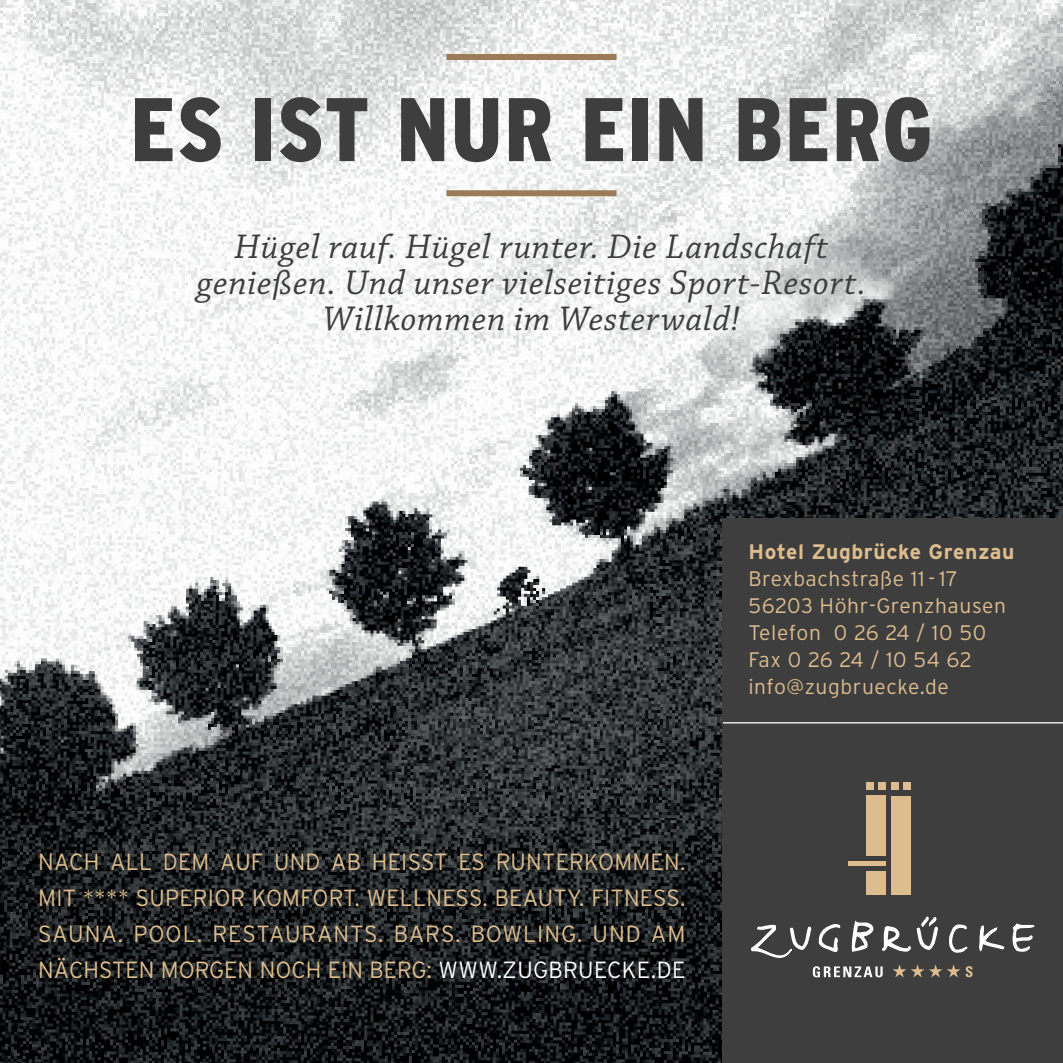
<style>
.page{position:relative;width:1063px;height:1063px;background:#fff}
.page>*{position:absolute;margin:0;border:0;box-sizing:border-box;transform-origin:0 0}
.t1{font:900 condensed 90px "Interstate";letter-spacing:.02em;color:#3e3e3f}
.t2{font:italic 36px/36px "Chaparral Pro";letter-spacing:.02em;color:#3e3e3f;text-align:center}
.t3{font:300 23.4px/36px "Interstate";color:#ddbd8d;text-align:justify}
.t4{font:300 21px/27px "Interstate";letter-spacing:.03em;color:#ddbd8d}
.t5{font:700 21px "Interstate";letter-spacing:.03em;color:#ddbd8d}
.s1{color:#fff}
</style>
<div class="page">
<img style="left:0;top:0;width:1063px;height:1063px">
<div style="left:723px;top:723px;width:340px;height:340px;background:#3e3e3f"></div>
<div style="left:866px;top:782px;width:8px;height:8px;background:#ddbd8d"></div>
<div style="left:903px;top:782px;width:8px;height:8px;background:#ddbd8d"></div>
<div style="left:891px;top:782px;width:7px;height:8px;background:#ddbd8d"></div>
<div style="left:879px;top:782px;width:7px;height:8px;background:#ddbd8d"></div>
<div style="left:866px;top:796px;width:20px;height:60px;background:#ddbd8d"></div>
<div style="left:891px;top:796px;width:20px;height:99px;background:#ddbd8d"></div>
<svg style="left:1012px;top:923px;width:23px;height:29px"></svg>
<svg style="left:751px;top:861px;width:254px;height:116px"></svg>
<div style="left:723px;top:518px;width:340px;height:205px;background:#3e3e3f"></div>
<hr style="left:723px;top:722px;width:340px;height:1px;background:#fff">
<div style="left:446px;top:54px;width:171px;height:6px;background:#9c7c56"></div>
<div style="left:446px;top:190px;width:171px;height:6px;background:#9c7c56"></div>
<h1 class="t1" style="left:130px;top:75px;width:804px">ES IST NUR EIN BERG</h1>
<h2 class="t2" style="left:197px;top:230px;width:671px">Hügel rauf. Hügel runter. Die Landschaft genießen. Und unser vielseitiges Sport-Resort.<br>Willkommen im Westerwald!</h2>
<p class="t3" style="left:38px;top:843px;width:649px">NACH ALL DEM AUF UND AB HEISST ES RUNTERKOMMEN.<br>MIT **** SUPERIOR KOMFORT. WELLNESS. BEAUTY. FITNESS.<br>SAUNA. POOL. RESTAURANTS. BARS. BOWLING. UND AM NÄCHSTEN MORGEN NOCH EIN BERG: <span class="s1">WWW.ZUGBRUECKE.DE</span></p>
<p class="t5" style="left:748px;top:539px;width:268px">Hotel Zugbrücke Grenzau</p>
<p class="t4" style="left:748px;top:565px;width:259px">Brexbachstraße 11 - 17<br>56203 Höhr-Grenzhausen<br>Telefon 0 26 24 / 10 50<br>Fax 0 26 24 / 10 54 62 info@zugbruecke.de</p>
</div>
